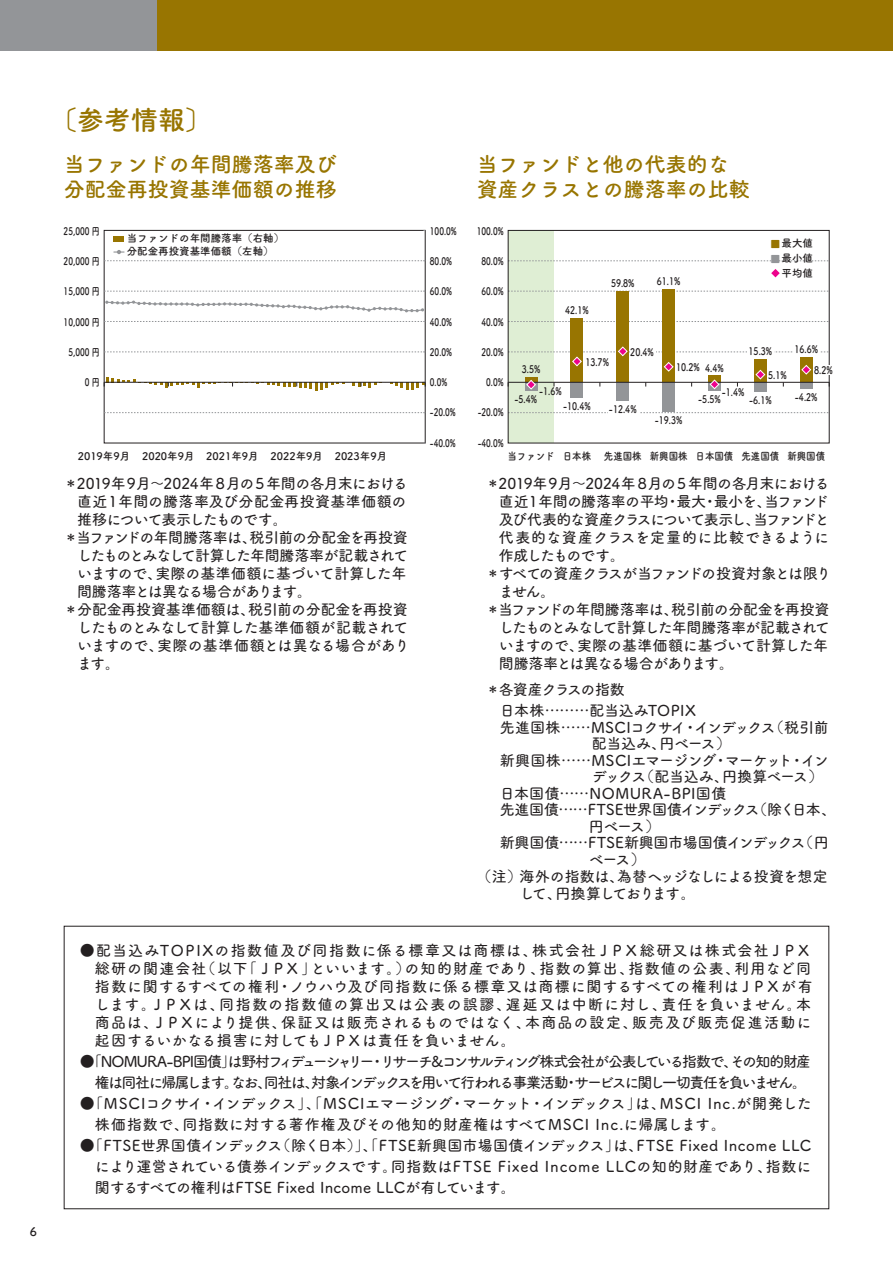
<style>
.page{position:relative;width:893px;height:1263px;background:#fff}
.page>*{position:absolute;margin:0;border:0;box-sizing:border-box;transform-origin:0 0}
.t1{font:27px "Tsuku A Rd Gothic Std B";color:#987501}
.t2{font:21px/25.2px "Tsuku A Rd Gothic Std B";color:#987501}
.t3{font:15px/18px "Tsuku A Rd Gothic Std D";letter-spacing:-.05em;color:#231f20;text-align:justify}
.t4{font:15px/16.5px "Tsuku A Rd Gothic Std D";letter-spacing:-.025em;color:#231f20}
.t5{font:15px/21px "Tsuku A Rd Gothic Std D";letter-spacing:-.13em;color:#231f20;text-align:right}
.t6{font:15px/21px "Tsuku A Rd Gothic Std D";letter-spacing:.01em;color:#231f20}
.t7{font:15px/16.5px "Tsuku A Rd Gothic Std D";letter-spacing:-.08em;color:#231f20}
.t8{font:15px "Tsuku A Rd Gothic Std D";letter-spacing:-.01em;color:#231f20}
.t9{font:15px "Tsuku A Rd Gothic Std D";letter-spacing:-.02em;color:#231f20}
.t10{font:15px "Tsuku A Rd Gothic Std D";letter-spacing:.02em;color:#231f20}
.t11{font:15px "Tsuku A Rd Gothic Std D";letter-spacing:-.105em;color:#231f20}
.t12{font:15px "Tsuku A Rd Gothic Std D";letter-spacing:-.07em;color:#231f20}
.t13{font:15px "Tsuku A Rd Gothic Std D";letter-spacing:-.11em;color:#231f20}
.t14{font:12px "Tsuku A Rd Gothic Std B";color:#231f20}
.t15{font:10.5px "Tsuku A Rd Gothic Std B";color:#231f20;scale:.75 1}
.t16{font:10.5px "Tsuku A Rd Gothic Std B";color:#231f20;scale:.8 1}
.t17{font:10.5px/13.2px "Tsuku A Rd Gothic Std B";color:#231f20}
.t18{font:10.5px "Tsuku A Rd Gothic Std B";color:#231f20;scale:.9 1}
.s1{color:#987501}
.s2{color:#939598}
</style>
<div class="page">
<div style="left:0;top:0;width:157px;height:51px;background:#939598"></div>
<div style="left:157px;top:0;width:736px;height:51px;background:#987501"></div>
<div style="left:508px;top:230px;width:46px;height:213px;background:#dfeed4"></div>
<div style="left:104px;top:230px;width:321px;height:213px;border:1px solid #231f20"></div>
<div style="left:114px;top:236px;width:10px;height:6px;background:#987501"></div>
<svg style="left:114px;top:250px;width:10px;height:4px"></svg>
<svg style="left:511px;top:261px;width:315px;height:1px"></svg>
<svg style="left:511px;top:291px;width:316px;height:1px"></svg>
<svg style="left:511px;top:321px;width:316px;height:1px"></svg>
<svg style="left:511px;top:412px;width:316px;height:1px"></svg>
<svg style="left:771px;top:269px;width:9px;height:8px"></svg>
<div style="left:608px;top:410px;width:31px;height:5px;background:#fff"></div>
<svg style="left:104px;top:260px;width:321px;height:1px"></svg>
<svg style="left:104px;top:291px;width:321px;height:1px"></svg>
<svg style="left:104px;top:321px;width:321px;height:1px"></svg>
<svg style="left:104px;top:352px;width:321px;height:1px"></svg>
<svg style="left:104px;top:412px;width:321px;height:1px"></svg>
<hr style="left:104px;top:382px;width:321px;height:1px;background:#231f20">
<svg style="left:353px;top:382px;width:73px;height:8px"></svg>
<svg style="left:104px;top:377px;width:240px;height:13px"></svg>
<svg style="left:105px;top:301px;width:319px;height:11px"></svg>
<div style="left:508px;top:230px;width:321px;height:213px;border:1px solid #231f20"></div>
<div style="left:662px;top:289px;width:13px;height:93px;background:#987501"></div>
<div style="left:616px;top:291px;width:13px;height:91px;background:#987501"></div>
<div style="left:571px;top:318px;width:12px;height:64px;background:#987501"></div>
<div style="left:754px;top:382px;width:13px;height:10px;background:#939598"></div>
<div style="left:708px;top:382px;width:13px;height:9px;background:#939598"></div>
<div style="left:662px;top:382px;width:13px;height:30px;background:#939598"></div>
<div style="left:616px;top:382px;width:13px;height:19px;background:#939598"></div>
<div style="left:571px;top:382px;width:12px;height:16px;background:#939598"></div>
<div style="left:525px;top:382px;width:12px;height:9px;background:#939598"></div>
<svg style="left:508px;top:346px;width:322px;height:44px"></svg>
<p class="t14" style="left:30px;top:1222px;width:9px">6</p>
<h1 class="t1" style="left:50px;top:99px;width:164px">〔参考情報〕</h1>
<h2 class="t2" style="left:64px;top:150px;width:275px">当ファンドの年間騰落率及び分配金再投資基準価額の推移</h2>
<h2 class="t2" style="left:477px;top:150px;width:274px">当ファンドと他の代表的な資産クラスとの騰落率の比較</h2>
<p class="t15" style="left:64px;top:223px;width:49px">25,000 円</p>
<p class="t15" style="left:64px;top:253px;width:49px">20,000 円</p>
<p class="t15" style="left:64px;top:283px;width:49px">15,000 円</p>
<p class="t15" style="left:64px;top:313px;width:49px">10,000 円</p>
<p class="t15" style="left:68px;top:344px;width:43px">5,000 円</p>
<p class="t15" style="left:85px;top:374px;width:21px">0 円</p>
<p class="t17" style="left:127px;top:231px;width:159px">当ファンドの年間騰落率（右軸）分配金再投資基準価額（左軸）</p>
<p class="t15" style="left:430px;top:223px;width:37px">100.0%</p>
<p class="t15" style="left:477px;top:222px;width:37px">100.0%</p>
<p class="t15" style="left:430px;top:253px;width:31px">80.0%</p>
<p class="t15" style="left:430px;top:283px;width:31px">60.0%</p>
<p class="t15" style="left:430px;top:313px;width:31px">40.0%</p>
<p class="t15" style="left:430px;top:344px;width:31px">20.0%</p>
<p class="t15" style="left:430px;top:374px;width:25px">0.0%</p>
<p class="t15" style="left:430px;top:404px;width:36px">-20.0%</p>
<p class="t15" style="left:481px;top:253px;width:31px">80.0%</p>
<p class="t15" style="left:481px;top:283px;width:31px">60.0%</p>
<p class="t15" style="left:481px;top:313px;width:31px">40.0%</p>
<p class="t15" style="left:481px;top:344px;width:31px">20.0%</p>
<p class="t15" style="left:486px;top:374px;width:25px">0.0%</p>
<p class="t15" style="left:478px;top:404px;width:36px">-20.0%</p>
<p class="t16" style="left:522px;top:361px;width:25px">3.5%</p>
<p class="t16" style="left:565px;top:302px;width:31px">42.1%</p>
<p class="t16" style="left:611px;top:275px;width:31px">59.8%</p>
<p class="t16" style="left:657px;top:273px;width:31px">61.1%</p>
<p class="t16" style="left:585px;top:354px;width:31px">13.7%</p>
<p class="t16" style="left:630px;top:344px;width:31px">20.4%</p>
<p class="t16" style="left:676px;top:359px;width:31px">10.2%</p>
<p class="t16" style="left:705px;top:359px;width:25px">4.4%</p>
<p class="t17" style="left:770px;top:236px;width:45px"><span class="s1">■</span>最大値</p>
<p class="t17" style="left:770px;top:250px;width:45px;line-height:15.1px;text-align:right"><span class="s2">■</span>最小値平均値</p>
<p class="t16" style="left:749px;top:343px;width:31px">15.3%</p>
<p class="t16" style="left:794px;top:341px;width:31px">16.6%</p>
<p class="t16" style="left:768px;top:366px;width:25px">5.1%</p>
<p class="t16" style="left:814px;top:362px;width:25px">8.2%</p>
<p class="t16" style="left:539px;top:383px;width:30px">-1.6%</p>
<p class="t16" style="left:514px;top:391px;width:30px">-5.4%</p>
<p class="t16" style="left:563px;top:398px;width:36px">-10.4%</p>
<p class="t16" style="left:609px;top:401px;width:36px">-12.4%</p>
<p class="t16" style="left:655px;top:412px;width:36px">-19.3%</p>
<p class="t16" style="left:722px;top:383px;width:30px">-1.4%</p>
<p class="t16" style="left:698px;top:391px;width:30px">-5.5%</p>
<p class="t16" style="left:749px;top:391px;width:30px">-6.1%</p>
<p class="t16" style="left:795px;top:389px;width:30px">-4.2%</p>
<p class="t15" style="left:430px;top:435px;width:36px">-40.0%</p>
<p class="t15" style="left:478px;top:435px;width:36px">-40.0%</p>
<p class="t17" style="left:78px;top:449px;width:311px">2019年9月 2020年9月 2021年9月 2022年9月 2023年9月</p>
<p class="t18" style="left:507px;top:448px;width:354px">当ファンド 日本株 先進国株 新興国株 日本国債 先進国債 新興国債</p>
<p class="t3" style="left:64px;top:474px;width:346px">＊2019年９月～2024年８月の５年間の各月末における</p>
<p class="t10" style="left:77px;top:490px;width:331px">直近１年間の騰落率及び分配金再投資基準価額の</p>
<p class="t7" style="left:77px;top:510px;width:212px">推移について表示したものです。</p>
<p class="t3" style="left:64px;top:528px;width:346px">＊当ファンドの年間騰落率は、税引前の分配金を再投資</p>
<p class="t7" style="left:77px;top:546px;width:332px">したものとみなして計算した年間騰落率が記載されて</p>
<p class="t9" style="left:77px;top:562px;width:331px">いますので、実際の基準価額に基づいて計算した年</p>
<p class="t12" style="left:77px;top:580px;width:237px">間騰落率とは異なる場合があります。</p>
<p class="t8" style="left:64px;top:598px;width:346px">＊分配金再投資基準価額は、税引前の分配金を再投資</p>
<p class="t3" style="left:77px;top:618px;width:332px">したものとみなして計算した基準価額が記載されて</p>
<p class="t8" style="left:77px;top:634px;width:334px">いますので、実際の基準価額とは異なる場合があり</p>
<p class="t3" style="left:77px;top:654px;width:44px">ます。</p>
<p class="t3" style="left:485px;top:474px;width:346px">＊2019年９月～2024年８月の５年間の各月末における</p>
<p class="t3" style="left:499px;top:492px;width:332px">直近１年間の騰落率の平均・最大・最小を、当ファンド</p>
<p class="t11" style="left:499px;top:508px;width:332px">及び代表的な資産クラスについて表示し、当ファンドと</p>
<p class="t10" style="left:499px;top:526px;width:332px">代表的な資産クラスを定量的に比較できるように</p>
<p class="t11" style="left:499px;top:544px;width:128px">作成したものです。</p>
<p class="t13" style="left:485px;top:562px;width:347px">＊すべての資産クラスが当ファンドの投資対象とは限り</p>
<p class="t3" style="left:499px;top:582px;width:58px">ません。</p>
<p class="t3" style="left:485px;top:600px;width:346px">＊当ファンドの年間騰落率は、税引前の分配金を再投資</p>
<p class="t7" style="left:499px;top:618px;width:332px">したものとみなして計算した年間騰落率が記載されて</p>
<p class="t9" style="left:499px;top:634px;width:331px">いますので、実際の基準価額に基づいて計算した年</p>
<p class="t12" style="left:499px;top:652px;width:237px">間騰落率とは異なる場合があります。</p>
<p class="t3" style="left:485px;top:679px;width:141px">＊各資産クラスの指数</p>
<p class="t4" style="left:500px;top:702px;width:338px">日本株………配当込みTOPIX<br>先進国株……MSCIコクサイ・インデックス（税引前　　　　　　配当込み、円ベース）<br>新興国株……MSCIエマージング・マーケット・イン　　　　　　デックス（配当込み、円換算ベース）日本国債……NOMURA-BPI国債<br>先進国債……FTSE世界国債インデックス（除く日本、　　　　　 円ベース）<br>新興国債……FTSE新興国市場国債インデックス（円</p>
<p class="t7" style="left:484px;top:867px;width:345px;text-indent:-8px">（注）海外の指数は、為替ヘッジなしによる投資を想定　　して、円換算しております。</p>
<p class="t3" style="left:95px;top:941px;width:719px;text-indent:-15px">●配当込みTOPIXの指数値及び同指数に係る標章又は商標は、株式会社ＪＰＸ総研又は株式会社ＪＰＸ総研の関連会社（以下「ＪＰＸ」といいます。）の知的財産であり、指数の算出、指数値の公表、利用など同指数に関するすべての権利・ノウハウ及び同指数に係る標章又は商標に関するすべての権利はＪＰＸが有します。ＪＰＸは、同指数の指数値の算出又は公表の誤謬、遅延又は中断に対し、責任を負いません。本商品は、ＪＰＸにより提供、保証又は販売されるものではなく、本商品の設定、販売及び販売促進活動に起因するいかなる損害に対してもＪＰＸは責任を負いません。</p>
<p class="t5" style="left:80px;top:1050px;width:733px">●「NOMURA-BPI国債」は野村フィデューシャリー・リサーチ&amp;コンサルティング株式会社が公表している指数で、その知的財産権は同社に帰属します。なお、同社は、対象インデックスを用いて行われる事業活動・サービスに関し一切責任を負いません。</p>
<p class="t6" style="left:95px;top:1092px;width:718px;text-indent:-15px">●「MSCIコクサイ・インデックス」、「MSCIエマージング・マーケット・インデックス」は、MSCI Inc.が開発した株価指数で、同指数に対する著作権及びその他知的財産権はすべてMSCI Inc.に帰属します。</p>
<p class="t3" style="left:95px;top:1134px;width:718px;line-height:21px;text-indent:-15px">●「FTSE世界国債インデックス（除く日本）」、「FTSE新興国市場国債インデックス」は、FTSE Fixed Income LLCにより運営されている債券インデックスです。同指数はFTSE Fixed Income LLCの知的財産であり、指数に関するすべての権利はFTSE Fixed Income LLCが有しています。</p>
</div>
